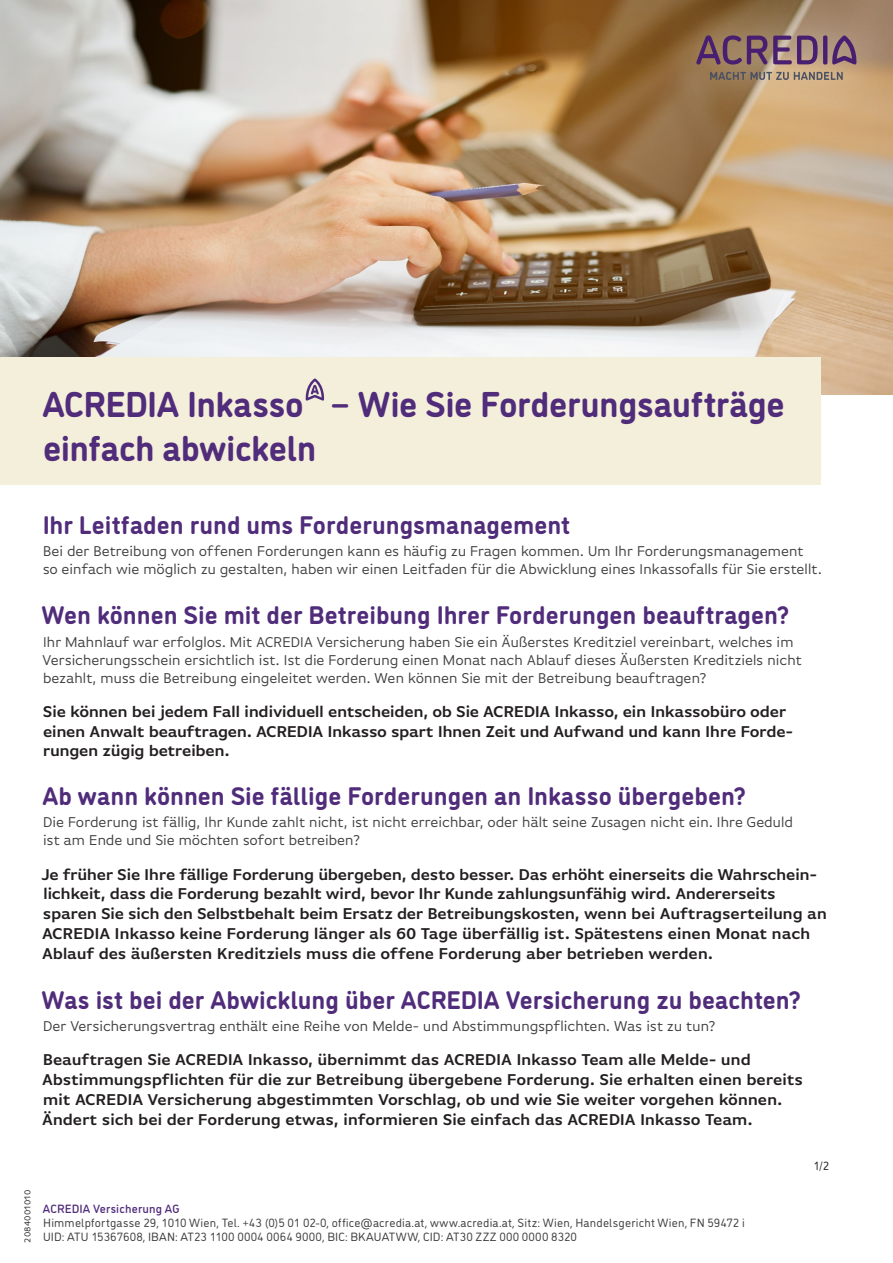
<style>
.page{position:relative;width:893px;height:1263px;background:#fff}
.page>*{position:absolute;margin:0;border:0;box-sizing:border-box;transform-origin:0 0}
.t1{font:700 36px "DI Nosaur";letter-spacing:-.01em;color:#502c7b}
.Zwischen-Headline_kl{font:700 25.5px "DI Nosaur";color:#502c7b}
.Zwischen-Headline_kl-2{font:600 16.5px/19.8px "Basic Gothic Pro";letter-spacing:-.02em;color:#231f20}
.Zwischen-Headline_kl-3{font:15px/18px "Basic Gothic Pro";letter-spacing:-.025em;color:#3e3e3f}
.t2{font:12px "DI Nosaur";letter-spacing:.015em;color:#3e3e3f}
.t3{font:500 12px "DI Nosaur";letter-spacing:.015em;color:#502c7b}
.t4{font:12px "DI Nosaur";color:#231f20}
.t5{font:9px "Basic Gothic Pro";letter-spacing:.03em;color:#231f20}
</style>
<div class="page">
<img style="left:0;top:0;width:893px;height:394px">
<svg style="left:654px;top:0;width:239px;height:126px;background:#a8865d"></svg>
<svg style="left:710px;top:72px;width:133px;height:8px"></svg>
<svg style="left:696px;top:35px;width:71px;height:30px;background:#7c5a63"></svg>
<svg style="left:773px;top:36px;width:45px;height:28px"></svg>
<hr style="left:823px;top:35px;width:4px;height:30px;background:#481e70;border-radius:2px">
<svg style="left:832px;top:35px;width:24px;height:30px"></svg>
<div style="left:0;top:357px;width:821px;height:128px;background:#f4efdb"></div>
<svg style="left:305px;top:378px;width:20px;height:23px"></svg>
<p class="t1" style="left:42px;top:378px;width:744px">ACREDIA Inkasso − Wie Sie Forderungsaufträge</p>
<p class="t1" style="left:43px;top:421px;width:275px">einfach abwickeln</p>
<p class="Zwischen-Headline_kl" style="left:43px;top:506px;width:529px">Ihr Leitfaden rund ums Forderungsmanagement</p>
<p class="Zwischen-Headline_kl-3" style="left:43px;top:542px;width:781px">Bei der Betreibung von offenen Forderungen kann es häufig zu Fragen kommen. Um Ihr Forderungsmanagement so einfach wie möglich zu gestalten, haben wir einen Leitfaden für die Abwicklung eines Inkassofalls für Sie erstellt.</p>
<p class="Zwischen-Headline_kl" style="left:42px;top:596px;width:749px">Wen können Sie mit der Betreibung Ihrer Forderungen beauftragen?</p>
<p class="Zwischen-Headline_kl-3" style="left:42px;top:632px;width:761px">Ihr Mahnlauf war erfolglos. Mit ACREDIA Versicherung haben Sie ein Äußerstes Kreditziel vereinbart, welches im<br>Versicherungsschein ersichtlich ist. Ist die Forderung einen Monat nach Ablauf dieses Äußersten Kreditziels nicht bezahlt, muss die Betreibung eingeleitet werden. Wen können Sie mit der Betreibung beauftragen?</p>
<p class="Zwischen-Headline_kl-2" style="left:43px;top:701px;width:752px">Sie können bei jedem Fall individuell entscheiden, ob Sie ACREDIA Inkasso, ein Inkassobüro oder einen Anwalt beauftragen. ACREDIA Inkasso spart Ihnen Zeit und Aufwand und kann Ihre Forde-</p>
<p class="Zwischen-Headline_kl-2" style="left:43px;top:741px;width:188px">rungen zügig betreiben.</p>
<p class="Zwischen-Headline_kl" style="left:42px;top:777px;width:705px">Ab wann können Sie fällige Forderungen an Inkasso übergeben?</p>
<p class="Zwischen-Headline_kl-3" style="left:43px;top:813px;width:752px">Die Forderung ist fällig, Ihr Kunde zahlt nicht, ist nicht erreichbar, oder hält seine Zusagen nicht ein. Ihre Geduld ist am Ende und Sie möchten sofort betreiben?</p>
<p class="Zwischen-Headline_kl-2" style="left:41px;top:864px;width:787px">Je früher Sie Ihre fällige Forderung übergeben, desto besser. Das erhöht einerseits die Wahrschein&shy;lichkeit, dass die Forderung bezahlt wird, bevor Ihr Kunde zahlungsunfähig wird. Andererseits sparen Sie sich den Selbstbehalt beim Ersatz der Betreibungskosten, wenn bei Auftragserteilung an ACREDIA Inkasso keine Forderung länger als 60 Tage überfällig ist. Spätestens einen Monat nach Ablauf des äußersten Kreditziels muss die offene Forderung aber betrieben werden.</p>
<p class="Zwischen-Headline_kl" style="left:42px;top:980px;width:761px">Was ist bei der Abwicklung über ACREDIA Versicherung zu beachten?</p>
<p class="Zwischen-Headline_kl-3" style="left:43px;top:1017px;width:674px">Der Versicherungsvertrag enthält eine Reihe von Melde- und Abstimmungspflichten. Was ist zu tun?</p>
<p class="Zwischen-Headline_kl-2" style="left:43px;top:1050px;width:710px">Beauftragen Sie ACREDIA Inkasso, übernimmt das ACREDIA Inkasso Team alle Melde- und</p>
<p class="Zwischen-Headline_kl-2" style="left:42px;top:1070px;width:762px">Abstimmungspflichten für die zur Betreibung übergebene Forderung. Sie erhalten einen bereits mit ACREDIA Versicherung abgestimmten Vorschlag, ob und wie Sie weiter vorgehen können.</p>
<p class="Zwischen-Headline_kl-2" style="left:42px;top:1109px;width:712px">Ändert sich bei der Forderung etwas, informieren Sie einfach das ACREDIA Inkasso Team.</p>
<p class="t5" style="left:22px;top:1242px;width:54px;rotate:-90deg">2084001010</p>
<p class="t3" style="left:43px;top:1200px;width:138px">ACREDIA Versicherung AG</p>
<p class="t2" style="left:43px;top:1214px;width:703px">Himmelpfortgasse 29, 1010 Wien, Tel. +43 (0)5 01 02-0, office@acredia.at, www.acredia.at, Sitz: Wien, Handelsgericht Wien, FN 59472 i</p>
<p class="t2" style="left:43px;top:1228px;width:535px">UID: ATU 15367608, IBAN: AT23 1100 0004 0064 9000, BIC: BKAUATWW, CID: AT30 ZZZ 000 0000 8320</p>
<p class="t4" style="left:813px;top:1157px;width:17px">1/2</p>
</div>
